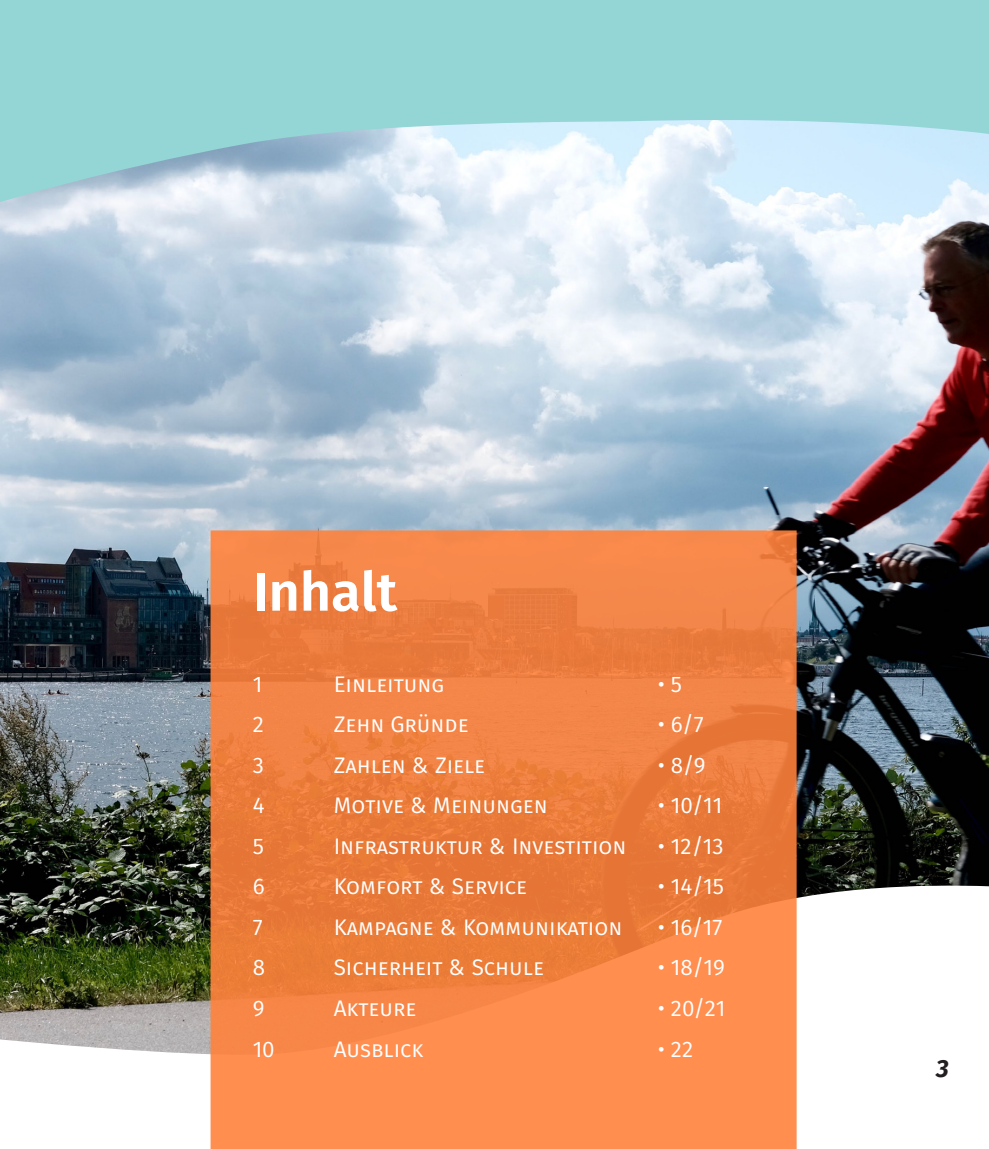
<style>
.page{position:relative;width:989px;height:1149px;background:#fff}
.page>*{position:absolute;margin:0;border:0;box-sizing:border-box;transform-origin:0 0}
.t1{font:600 54px "Fira Sans";color:#fff}
.t2{font:italic 700 24.75px "Fira Sans";color:#231f20}
.t3{font:22.5px "Fira Sans";color:#fff}
</style>
<div class="page">
<div style="left:0;top:0;width:989px;height:120px;background:#94d5d5"></div>
<img style="left:0;top:120px;width:989px;height:936px">
<svg style="left:210px;top:530px;width:586px;height:618px;background:#f18243"></svg>
<p class="t1" style="left:253px;top:547px;width:146px">Inhalt</p>
<p class="t3" style="left:253px;top:667px;width:11px">1</p>
<p class="t3" style="left:334px;top:667px;width:112px">Einleitung</p>
<p class="t3" style="left:658px;top:667px;width:26px">• 5</p>
<p class="t3" style="left:253px;top:707px;width:13px">2</p>
<p class="t3" style="left:334px;top:707px;width:136px">Zehn Gründe</p>
<p class="t3" style="left:658px;top:707px;width:47px">• 6/7</p>
<p class="t3" style="left:253px;top:748px;width:13px">3</p>
<p class="t3" style="left:334px;top:748px;width:153px">Zahlen &amp; Ziele</p>
<p class="t3" style="left:658px;top:748px;width:49px">• 8/9</p>
<p class="t3" style="left:253px;top:788px;width:13px">4</p>
<p class="t3" style="left:334px;top:788px;width:215px">Motive &amp; Meinungen</p>
<p class="t3" style="left:658px;top:788px;width:66px">• 10/11</p>
<p class="t3" style="left:253px;top:829px;width:13px">5</p>
<p class="t3" style="left:334px;top:829px;width:294px">Infrastruktur &amp; Investition</p>
<p class="t3" style="left:658px;top:829px;width:67px">• 12/13</p>
<p class="t3" style="left:253px;top:869px;width:13px">6</p>
<p class="t3" style="left:334px;top:869px;width:195px">Komfort &amp; Service</p>
<p class="t3" style="left:658px;top:869px;width:68px">• 14/15</p>
<p class="t3" style="left:253px;top:910px;width:11px">7</p>
<p class="t3" style="left:334px;top:910px;width:290px">Kampagne &amp; Kommunikation</p>
<p class="t3" style="left:658px;top:910px;width:66px">• 16/17</p>
<p class="t3" style="left:253px;top:950px;width:14px">8</p>
<p class="t3" style="left:334px;top:950px;width:212px">Sicherheit &amp; Schule</p>
<p class="t3" style="left:658px;top:950px;width:69px">• 18/19</p>
<p class="t3" style="left:253px;top:991px;width:13px">9</p>
<p class="t3" style="left:334px;top:991px;width:84px">Akteure</p>
<p class="t3" style="left:658px;top:991px;width:69px">• 20/21</p>
<p class="t3" style="left:253px;top:1031px;width:24px">10</p>
<p class="t3" style="left:334px;top:1031px;width:91px">Ausblick</p>
<p class="t3" style="left:658px;top:1031px;width:37px">• 22</p>
<p class="t2" style="left:936px;top:1046px;width:14px">3</p>
</div>
